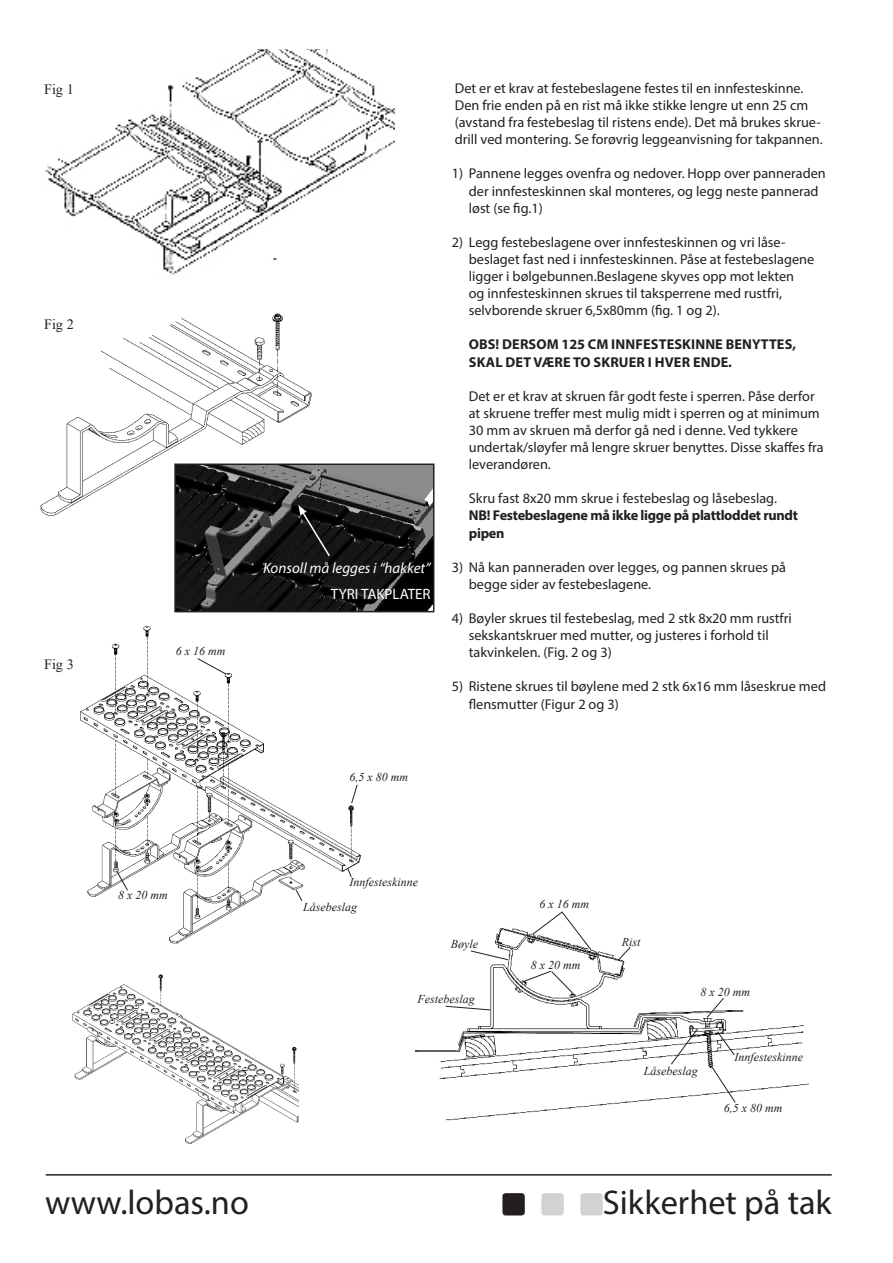
<style>
.page{position:relative;width:893px;height:1263px;background:#fff}
.page>*{position:absolute;margin:0;border:0;box-sizing:border-box;transform-origin:0 0}
.t1{font:34.35px "Myriad Pro";color:#231f20}
.t2{font:italic 15px "Myriad Pro";color:#fff}
.t3{font:15px "Myriad Pro";color:#fff}
.t4{font:14.25px/17.1px "Myriad Pro";color:#231f20}
.t5{font:700 14.25px/17.1px "Myriad Pro";letter-spacing:.01em;color:#231f20}
.t6{font:700 14.25px/17.1px "Myriad Pro";letter-spacing:-.01em;color:#231f20}
.t7{font:14.25px "Times New Roman";color:#231f20}
.t8{font:italic 12px/24.5px "Times New Roman";color:#231f20}
</style>
<div class="page">
<img style="left:45px;top:50px;width:349px;height:225px">
<img style="left:40px;top:313px;width:272px;height:203px">
<img style="left:415px;top:928px;width:394px;height:193px">
<img style="left:72px;top:974px;width:227px;height:170px">
<img style="left:80px;top:612px;width:296px;height:332px">
<svg style="left:197px;top:658px;width:30px;height:17px"></svg>
<svg style="left:351px;top:784px;width:7px;height:20px"></svg>
<svg style="left:115px;top:870px;width:14px;height:21px"></svg>
<svg style="left:295px;top:889px;width:8px;height:13px"></svg>
<svg style="left:347px;top:867px;width:5px;height:11px"></svg>
<svg style="left:470px;top:950px;width:39px;height:11px"></svg>
<svg style="left:445px;top:1005px;width:46px;height:6px"></svg>
<svg style="left:618px;top:946px;width:13px;height:15px"></svg>
<svg style="left:670px;top:1028px;width:28px;height:37px"></svg>
<svg style="left:716px;top:1031px;width:19px;height:25px"></svg>
<svg style="left:532px;top:911px;width:60px;height:40px"></svg>
<svg style="left:524px;top:970px;width:49px;height:24px"></svg>
<svg style="left:706px;top:997px;width:18px;height:21px"></svg>
<svg style="left:710px;top:1065px;width:26px;height:38px"></svg>
<img style="left:177px;top:466px;width:254px;height:143px">
<div style="left:174px;top:463px;width:260px;height:149px;border:2px solid #231f20"></div>
<svg style="left:298px;top:505px;width:33px;height:53px;background:#212121"></svg>
<div style="left:579px;top:1191px;width:25px;height:26px;background:#d1d2d4;border-radius:5px"></div>
<div style="left:577px;top:1190px;width:29px;height:29px;border:3px solid #fff;border-radius:5px"></div>
<div style="left:540px;top:1191px;width:25px;height:26px;background:#d1d2d4;border-radius:5px"></div>
<div style="left:538px;top:1190px;width:29px;height:29px;border:3px solid #fff;border-radius:5px"></div>
<div style="left:501px;top:1191px;width:25px;height:26px;background:#231f20;border-radius:5px"></div>
<div style="left:499px;top:1190px;width:29px;height:29px;border:3px solid #fff;border-radius:5px"></div>
<hr style="left:46px;top:1174px;width:786px;height:1px;background:#231f20">
<p class="t7" style="left:44px;top:79px;width:31px">Fig 1</p>
<p class="t7" style="left:44px;top:314px;width:31px">Fig 2</p>
<p class="t7" style="left:44px;top:654px;width:31px">Fig 3</p>
<p class="t8" style="left:176px;top:638px;width:51px">6 x 16 mm</p>
<p class="t8" style="left:118px;top:883px;width:51px">8 x 20 mm</p>
<p class="t2" style="left:263px;top:559px;width:169px">Konsoll må legges i “hakket”</p>
<p class="t3" style="left:331px;top:584px;width:101px">TYRI TAKPLATER</p>
<p class="t4" style="left:455px;top:79px;width:369px">Det er et krav at festebeslagene festes til en innfesteskinne.<br>Den frie enden på en rist må ikke stikke lengre ut enn 25 cm (avstand fra festebeslag til ristens ende). Det må brukes skrue&shy;drill ved montering. Se forøvrig leggeanvisning for takpannen.</p>
<p class="t4" style="left:469px;top:165px;width:358px;text-indent:-17px">1) Pannene legges ovenfra og nedover. Hopp over panneraden der innfesteskinnen skal monteres, og legg neste pannerad løst (se fig.1)</p>
<p class="t4" style="left:469px;top:233px;width:347px;text-indent:-17px">2) Legg festebeslagene over innfesteskinnen og vri låse&shy;beslaget fast ned i innfesteskinnen. Påse at festebeslagene ligger i bølgebunnen.Beslagene skyves opp mot lekten<br>og innfesteskinnen skrues til taksperrene med rustfri, selvborende skruer 6,5x80mm (fig. 1 og 2).</p>
<p class="t5" style="left:469px;top:336px;width:329px">OBS! DERSOM 125 CM INNFESTESKINNE BENYTTES,<br>SKAL DET VÆRE TO SKRUER I HVER ENDE.</p>
<p class="t4" style="left:469px;top:387px;width:356px">Det er et krav at skruen får godt feste i sperren. Påse derfor at skruene treffer mest mulig midt i sperren og at minimum 30 mm av skruen må derfor gå ned i denne. Ved tykkere undertak/sløyfer må lengre skruer benyttes. Disse skaffes fra leverandøren.</p>
<p class="t4" style="left:469px;top:490px;width:310px">Skru fast 8x20 mm skrue i festebeslag og låsebeslag.</p>
<p class="t6" style="left:469px;top:507px;width:331px">NB! Festebeslagene må ikke ligge på plattloddet rundt pipen</p>
<p class="t4" style="left:469px;top:558px;width:319px;text-indent:-17px">3) Nå kan panneraden over legges, og pannen skrues på begge sider av festebeslagene.</p>
<p class="t4" style="left:469px;top:609px;width:324px;text-indent:-17px">4) Bøyler skrues til festebeslag, med 2 stk 8x20 mm rustfri sekskantskruer med mutter, og justeres i forhold til takvinkelen. (Fig. 2 og 3)</p>
<p class="t4" style="left:469px;top:678px;width:359px;text-indent:-17px">5) Ristene skrues til bøylene med 2 stk 6x16 mm låseskrue med flensmutter (Figur 2 og 3)</p>
<p class="t8" style="left:350px;top:764px;width:60px">6,5 x 80 mm</p>
<p class="t8" style="left:303px;top:870px;width:117px;text-indent:47px">Innfesteskinne<br>Låsebeslag</p>
<p class="t8" style="left:451px;top:931px;width:29px">Bøyle</p>
<p class="t8" style="left:540px;top:892px;width:51px">6 x 16 mm</p>
<p class="t8" style="left:531px;top:952px;width:51px">8 x 20 mm</p>
<p class="t8" style="left:622px;top:929px;width:20px">Rist</p>
<p class="t8" style="left:418px;top:987px;width:59px">Festebeslag</p>
<p class="t8" style="left:700px;top:979px;width:51px">8 x 20 mm</p>
<p class="t8" style="left:644px;top:1059px;width:55px">Låsebeslag</p>
<p class="t8" style="left:734px;top:1044px;width:70px">Innfesteskinne</p>
<p class="t8" style="left:724px;top:1096px;width:60px">6,5 x 80 mm</p>
<h1 class="t1" style="left:45px;top:1182px;width:205px">www.lobas.no</h1>
<h1 class="t1" style="left:603px;top:1182px;width:230px">Sikkerhet på tak</h1>
</div>
